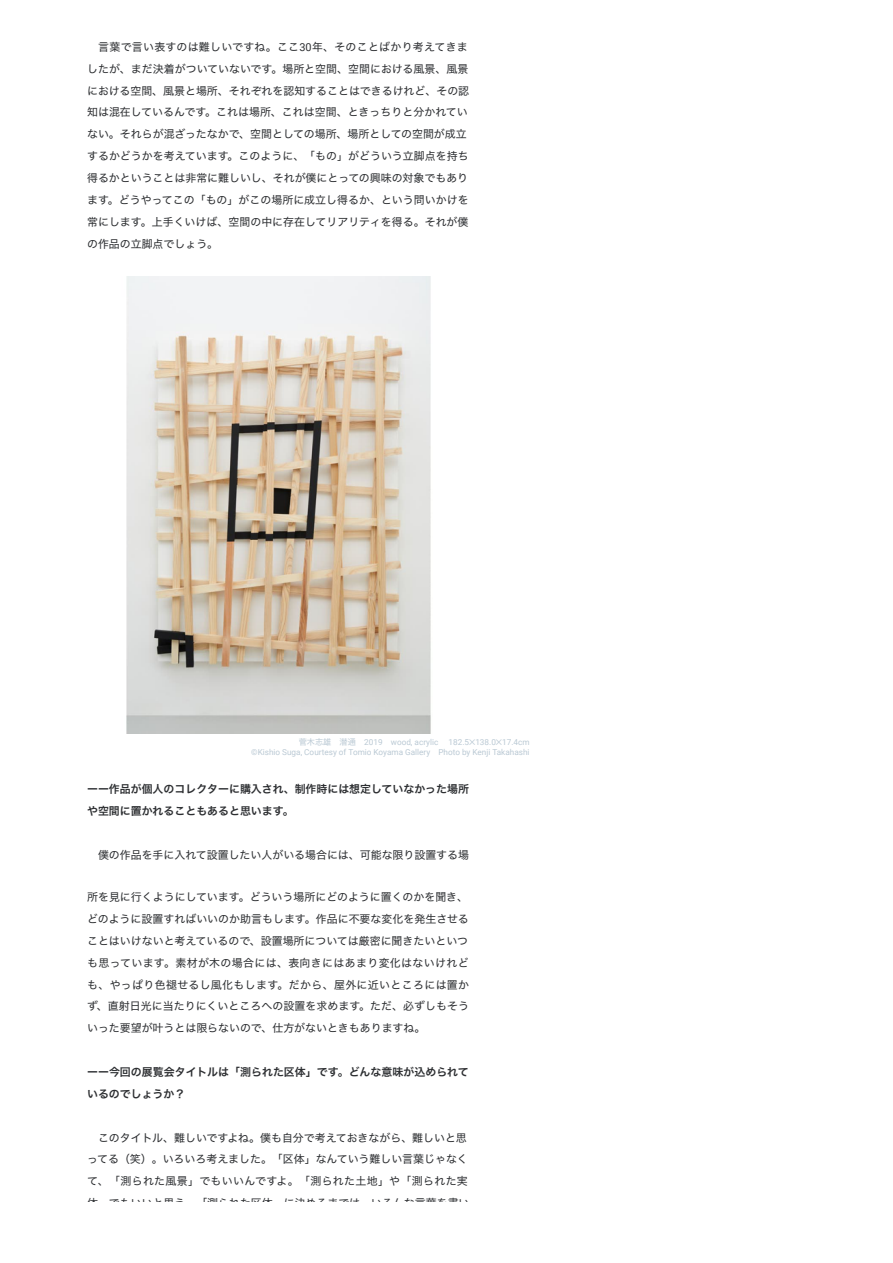
<style>
.page{position:relative;width:893px;height:1263px;background:#fff}
.page>*{position:absolute;margin:0;border:0;box-sizing:border-box;transform-origin:0 0}
.t1{font:10.95px/21.9px "Hiragino Sans W4";color:#2c2e31}
.t2{font:10.95px/21.9px "Hiragino Sans W6";color:#2c2e31}
.t3{font:8.25px/9.6px "Roboto";color:#bac9d4;text-align:right}
.s1{font-family:"Roboto"}
.s2{font-family:"Hiragino Sans W4"}
</style>
<div class="page">
<img style="left:126px;top:277px;width:305px;height:456px">
<p class="t1" style="left:87px;top:35px;width:384px">　言葉で言い表すのは難しいですね。ここ<span class="s1">30</span>年、そのことばかり考えてきましたが、まだ決着がついていないです。場所と空間、空間における風景、風景における空間、風景と場所、それぞれを認知することはできるけれど、その認知は混在しているんです。これは場所、これは空間、ときっちりと分かれていない。それらが混ざったなかで、空間としての場所、場所としての空間が成立するかどうかを考えています。このように、「もの」がどういう立脚点を持ち得るかということは非常に難しいし、それが僕にとっての興味の対象でもあります。どうやってこの「もの」がこの場所に成立し得るか、という問いかけを常にします。上手くいけば、空間の中に存在してリアリティを得る。それが僕の作品の立脚点でしょう。</p>
<p class="t3" style="left:251px;top:738px;width:280px"><span class="s2">菅木志雄　潜通　</span>2019 wood, acrylic 182.5✕138.0✕17.4cm<br>©Kishio Suga, Courtesy of Tomio Koyama Gallery Photo by Kenji Takahashi</p>
<p class="t2" style="left:87px;top:778px;width:383px">ーー作品が個人のコレクターに購入され、制作時には想定していなかった場所や空間に置かれることもあると思います。</p>
<p class="t1" style="left:87px;top:843px;width:383px">　僕の作品を手に入れて設置したい人がいる場合には、可能な限り設置する場</p>
<p class="t1" style="left:87px;top:885px;width:384px;text-align:justify">所を見に行くようにしています。どういう場所にどのように置くのかを聞き、どのように設置すればいいのか助言もします。作品に不要な変化を発生させることはいけないと考えているので、設置場所については厳密に聞きたいといつも思っています。素材が木の場合には、表向きにはあまり変化はないけれども、やっぱり色褪せるし風化もします。だから、屋外に近いところには置かず、直射日光に当たりにくいところへの設置を求めます。ただ、必ずしもそういった要望が叶うとは限らないので、仕方がないときもありますね。</p>
<p class="t2" style="left:87px;top:1060px;width:383px">ーー今回の展覧会タイトルは「測られた区体」です。どんな意味が込められているのでしょうか？</p>
<p class="t1" style="left:87px;top:1126px;width:384px">　このタイトル、難しいですよね。僕も自分で考えておきながら、難しいと思ってる（笑）。いろいろ考えました。「区体」なんていう難しい言葉じゃなくて、「測られた風景」でもいいんですよ。「測られた土地」や「測られた実体」でもいいと思う。「測られた区体」に決めるまでは、いろんな言葉を書い</p>
</div>
